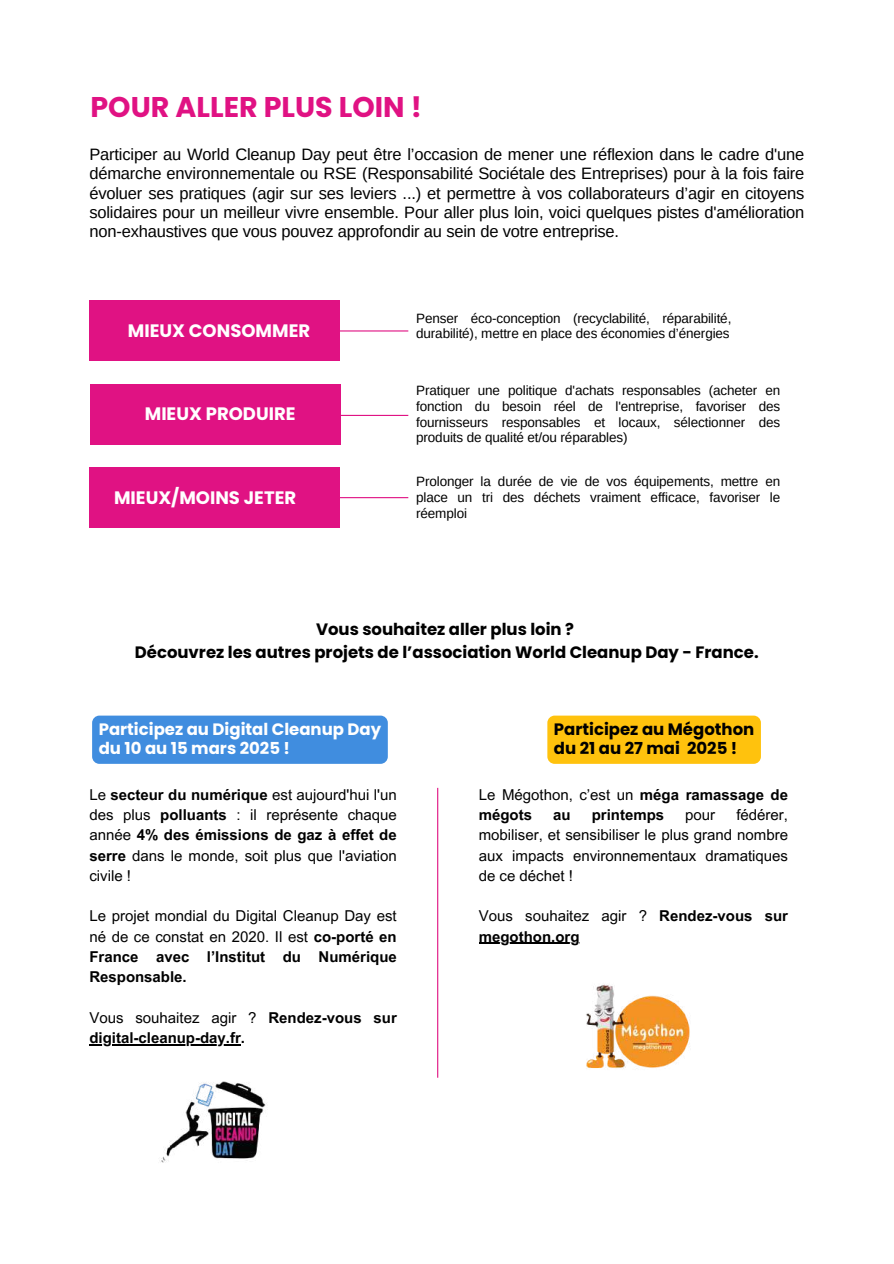
<style>
.page{position:relative;width:894px;height:1264px;background:#fff}
.page>*{position:absolute;margin:0;border:0;box-sizing:border-box;transform-origin:0 0}
.t1{font:700 28.5px "Poppins";color:#e01283}
.t2{font:700 18px "Poppins";color:#fff}
.t3{font:16.5px/19.2px "Arimo";letter-spacing:-.01em;color:#000;text-align:justify}
.t4{font:700 16.5px/22.5px "Poppins";color:#000;text-align:center}
.t5{font:700 16.5px/19.2px "Poppins";color:#fff}
.t6{font:15px/20.2px "Arial MT Pro";color:#000;text-align:justify}
.t7{font:700 15px/20.2px "Arial MT Pro";color:#000}
.t8{font:13.5px/15.8px "Arimo";letter-spacing:-.01em;color:#000;text-align:justify}
.s1{font-weight:400}
.s2{font-weight:700}
</style>
<div class="page">
<hr style="left:437px;top:787px;width:1px;height:290px;background:#e01283">
<img style="left:586px;top:984px;width:104px;height:85px">
<img style="left:161px;top:1081px;width:106px;height:82px">
<div style="left:89px;top:300px;width:250px;height:61px;background:#e01283"></div>
<div style="left:89px;top:467px;width:250px;height:61px;background:#e01283"></div>
<div style="left:90px;top:384px;width:250px;height:60px;background:#e01283"></div>
<hr style="left:339px;top:497px;width:69px;height:1px;background:#e01283">
<hr style="left:339px;top:415px;width:69px;height:1px;background:#e01283">
<hr style="left:339px;top:330px;width:69px;height:1px;background:#e01283">
<hr style="left:89px;top:1044px;width:152px;height:1px;background:#000">
<div style="left:92px;top:715px;width:295px;height:48px;background:#408ddf"></div>
<div style="left:547px;top:715px;width:213px;height:48px;background:#ffc20d;border-radius:7px"></div>
<hr style="left:478px;top:942px;width:101px;height:1px;background:#000">
<h1 class="t1" style="left:90px;top:87px;width:333px">POUR ALLER PLUS LOIN !</h1>
<p class="t3" style="left:89px;top:145px;width:716px">Participer au World Cleanup Day peut être l’occasion de mener une réflexion dans le cadre d'une démarche environnementale ou RSE (Responsabilité Sociétale des Entreprises) pour à la fois faire évoluer ses pratiques (agir sur ses leviers ...) et permettre à vos collaborateurs d’agir en citoyens solidaires pour un meilleur vivre ensemble. Pour aller plus loin, voici quelques pistes d'amélioration non-exhaustives que vous pouvez approfondir au sein de votre entreprise.</p>
<p class="t2" style="left:128px;top:318px;width:184px">MIEUX CONSOMMER</p>
<p class="t2" style="left:145px;top:401px;width:152px">MIEUX PRODUIRE</p>
<p class="t2" style="left:114px;top:485px;width:183px">MIEUX/MOINS JETER</p>
<p class="t8" style="left:416px;top:310px;width:316px">Penser éco-conception (recyclabilité, réparabilité, durabilité), mettre en place des économies d’énergies</p>
<p class="t8" style="left:416px;top:382px;width:365px">Pratiquer une politique d'achats responsables (acheter en fonction du besoin réel de l'entreprise, favoriser des fournisseurs responsables et locaux, sélectionner des produits de qualité et/ou réparables)</p>
<p class="t8" style="left:416px;top:474px;width:365px">Prolonger la durée de vie de vos équipements, mettre en place un tri des déchets vraiment efficace, favoriser le réemploi</p>
<p class="t4" style="left:135px;top:618px;width:625px">Vous souhaitez aller plus loin ?<br>Découvrez les autres projets de l’association World Cleanup Day - France.</p>
<p class="t5" style="left:99px;top:719px;width:284px">Participez au Digital Cleanup Day du 10 au 15 mars 2025 !</p>
<p class="t4" style="left:554px;top:719px;width:202px;line-height:19.2px;text-align:left">Participez au Mégothon du 21 au 27 mai 2025 !</p>
<p class="t7" style="left:478px;top:786px;width:310px"><span class="s1">Le Mégothon, c’est un</span> méga ramassage de mégots</p>
<p class="t6" style="left:89px;top:786px;width:309px">Le <span class="s2">secteur du numérique</span> est aujourd'hui l'un des plus <span class="s2">polluants</span> : il représente chaque année <span class="s2">4% des émissions de gaz à effet de serre</span> dans le monde, soit plus que l'aviation civile !</p>
<p class="t6" style="left:89px;top:907px;width:309px">Le projet mondial du Digital Cleanup Day est né de ce constat en 2020. Il est <span class="s2">co-porté en France avec l’Institut du Numérique Responsable.</span></p>
<p class="t7" style="left:89px;top:1009px;width:309px"><span class="s1">Vous souhaitez agir ?</span> Rendez-vous sur digital-cleanup-day.fr.</p>
<p class="t6" style="left:478px;top:806px;width:310px;text-indent:257px">fédérer, mobiliser, et sensibiliser le plus grand nombre aux impacts environnementaux dramatiques de ce déchet !</p>
<p class="t7" style="left:478px;top:907px;width:310px"><span class="s1">Vous souhaitez agir ?</span> Rendez-vous sur megothon.org</p>
<p class="t7" style="left:553px;top:806px;width:19px">au</p>
<p class="t7" style="left:591px;top:806px;width:74px">printemps</p>
<p class="t6" style="left:685px;top:806px;width:31px">pour</p>
</div>
